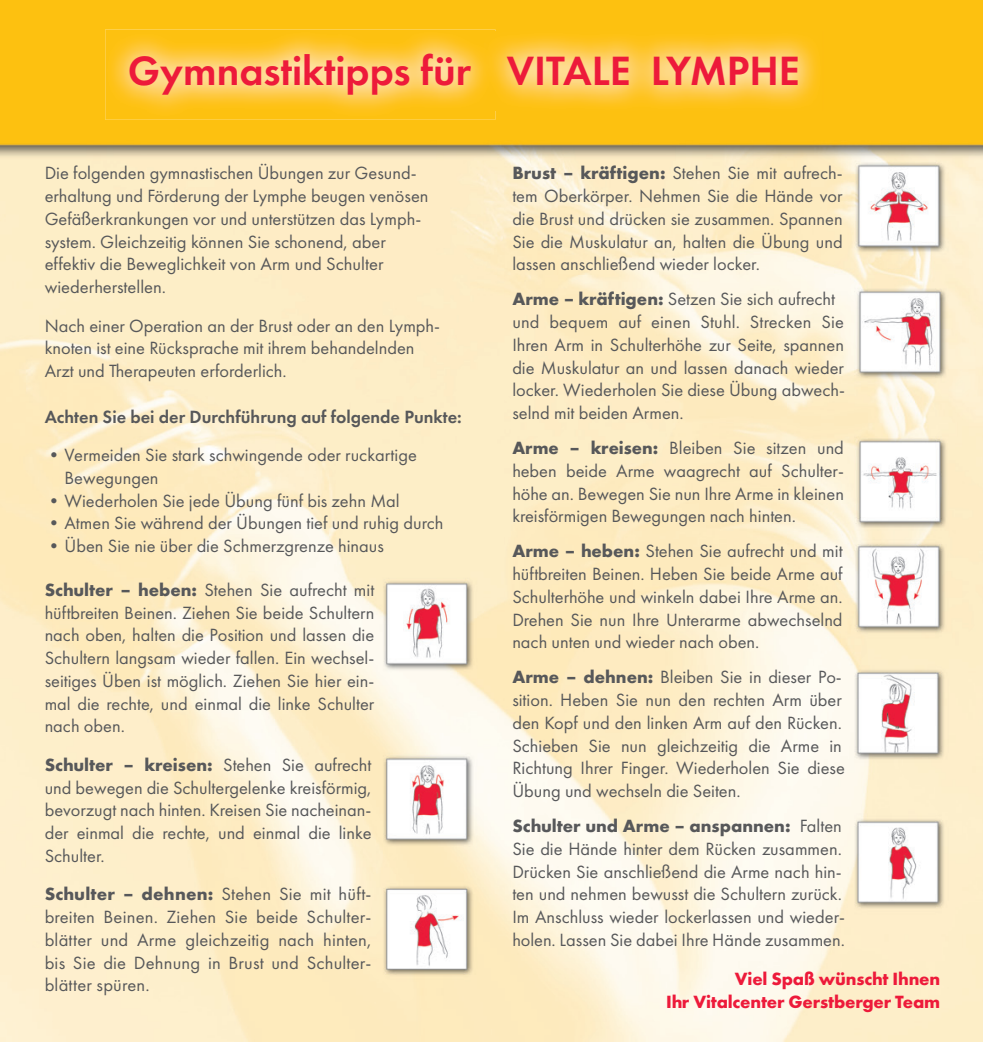
<style>
.page{position:relative;width:983px;height:1042px;background:#fff}
.page>*{position:absolute;margin:0;border:0;box-sizing:border-box;transform-origin:0 0}
.t1{font:600 42.35px "Futura PT";color:#ed1a3a}
.t2{font:18.38px/22.8px "Futura PT";color:#57585a;text-align:justify}
.t3{font:700 18.38px/22.8px "Futura PT";letter-spacing:-.01em;color:#ed1a3a;text-align:right}
.t4{font:600 18.38px "Futura PT";color:#57585a}
.s1{font-weight:700}
</style>
<div class="page">
<img style="left:0;top:0;width:982px;height:1042px">
<img style="left:105px;top:29px;width:390px;height:91px">
<img style="left:483px;top:31px;width:339px;height:80px">
<h1 class="t1" style="left:128px;top:45px;width:673px">Gymnastiktipps für VITALE LYMPHE</h1>
<p class="t2" style="left:45px;top:162px;width:385px;text-align:left">Die folgenden gymnastischen Übungen zur Gesund&shy;erhaltung und Förderung der Lymphe beugen venösen Gefäßerkrankungen vor und unterstützen das Lymph&shy;system. Gleichzeitig können Sie schonend, aber effektiv die Beweglichkeit von Arm und Schulter wiederherstellen.</p>
<p class="t2" style="left:45px;top:314px;width:397px;text-align:left">Nach einer Operation an der Brust oder an den Lymph&shy;knoten ist eine Rücksprache mit ihrem behandelnden<br>Arzt und Therapeuten erforderlich.</p>
<p class="t4" style="left:45px;top:405px;width:418px">Achten Sie bei der Durchführung auf folgende Punkte:</p>
<p class="t2" style="left:64px;top:443px;width:354px;text-indent:-20px">• Vermeiden Sie stark schwingende oder ruckartige<br>Bewegungen</p>
<p class="t2" style="left:45px;top:489px;width:356px">• Wiederholen Sie jede Übung fünf bis zehn Mal</p>
<p class="t2" style="left:45px;top:512px;width:400px">• Atmen Sie während der Übungen tief und ruhig durch</p>
<p class="t2" style="left:45px;top:534px;width:341px">• Üben Sie nie über die Schmerzgrenze hinaus</p>
<p class="t2" style="left:45px;top:578px;width:331px"><span class="s1">Schulter – heben:</span> Stehen Sie aufrecht mit hüftbreiten Beinen. Ziehen Sie beide Schultern nach oben, halten die Position und lassen die Schultern langsam wieder fallen. Ein wechsel&shy;seitiges Üben ist möglich. Ziehen Sie hier ein&shy;mal die rechte, und einmal die linke Schulter nach oben.</p>
<p class="t2" style="left:45px;top:753px;width:328px"><span class="s1">Schulter – kreisen:</span> Stehen Sie aufrecht und bewegen die Schultergelenke kreisförmig, bevorzugt nach hinten. Kreisen Sie nacheinan&shy;der einmal die rechte, und einmal die linke Schulter.</p>
<p class="t2" style="left:45px;top:883px;width:328px"><span class="s1">Schulter – dehnen:</span> Stehen Sie mit hüft&shy;breiten Beinen. Ziehen Sie beide Schulter&shy;blätter und Arme gleichzeitig nach hinten, bis Sie die Dehnung in Brust und Schulter&shy;blätter spüren.</p>
<p class="t2" style="left:512px;top:162px;width:332px"><span class="s1">Brust – kräftigen:</span> Stehen Sie mit aufrech&shy;tem Oberkörper. Nehmen Sie die Hände vor die Brust und drücken sie zusammen. Spannen Sie die Muskulatur an, halten die Übung und lassen anschließend wieder locker.</p>
<p class="t2" style="left:512px;top:288px;width:334px;text-align:left"><span class="s1">Arme – kräftigen:</span> Setzen Sie sich aufrecht und bequem auf einen Stuhl. Strecken Sie Ihren Arm in Schulterhöhe zur Seite, spannen die Muskulatur an und lassen danach wieder locker. Wiederholen Sie diese Übung abwech&shy;selnd mit beiden Armen.</p>
<p class="t2" style="left:512px;top:436px;width:333px"><span class="s1">Arme – kreisen:</span> Bleiben Sie sitzen und heben beide Arme waagrecht auf Schulter&shy;höhe an. Bewegen Sie nun Ihre Arme in kleinen kreisförmigen Bewegungen nach hinten.</p>
<p class="t2" style="left:512px;top:540px;width:332px"><span class="s1">Arme – heben:</span> Stehen Sie aufrecht und mit hüftbreiten Beinen. Heben Sie beide Arme auf Schulterhöhe und winkeln dabei Ihre Arme an.<br>Drehen Sie nun Ihre Unterarme abwechselnd nach unten und wieder nach oben.</p>
<p class="t2" style="left:512px;top:666px;width:334px;text-align:left"><span class="s1">Arme – dehnen:</span> Bleiben Sie in dieser Po&shy;sition. Heben Sie nun den rechten Arm über den Kopf und den linken Arm auf den Rücken.<br>Schieben Sie nun gleichzeitig die Arme in Richtung Ihrer Finger. Wiederholen Sie diese Übung und wechseln die Seiten.</p>
<p class="t2" style="left:512px;top:814px;width:334px;text-align:left"><span class="s1">Schulter und Arme – anspannen:</span> Falten Sie die Hände hinter dem Rücken zusammen.<br>Drücken Sie anschließend die Arme nach hin&shy;ten und nehmen bewusst die Schultern zurück.<br>Im Anschluss wieder lockerlassen und wieder&shy;holen. Lassen Sie dabei Ihre Hände zusammen.</p>
<p class="t3" style="left:666px;top:967px;width:275px">Viel Spaß wünscht Ihnen<br>Ihr Vitalcenter Gerstberger Team</p>
</div>
